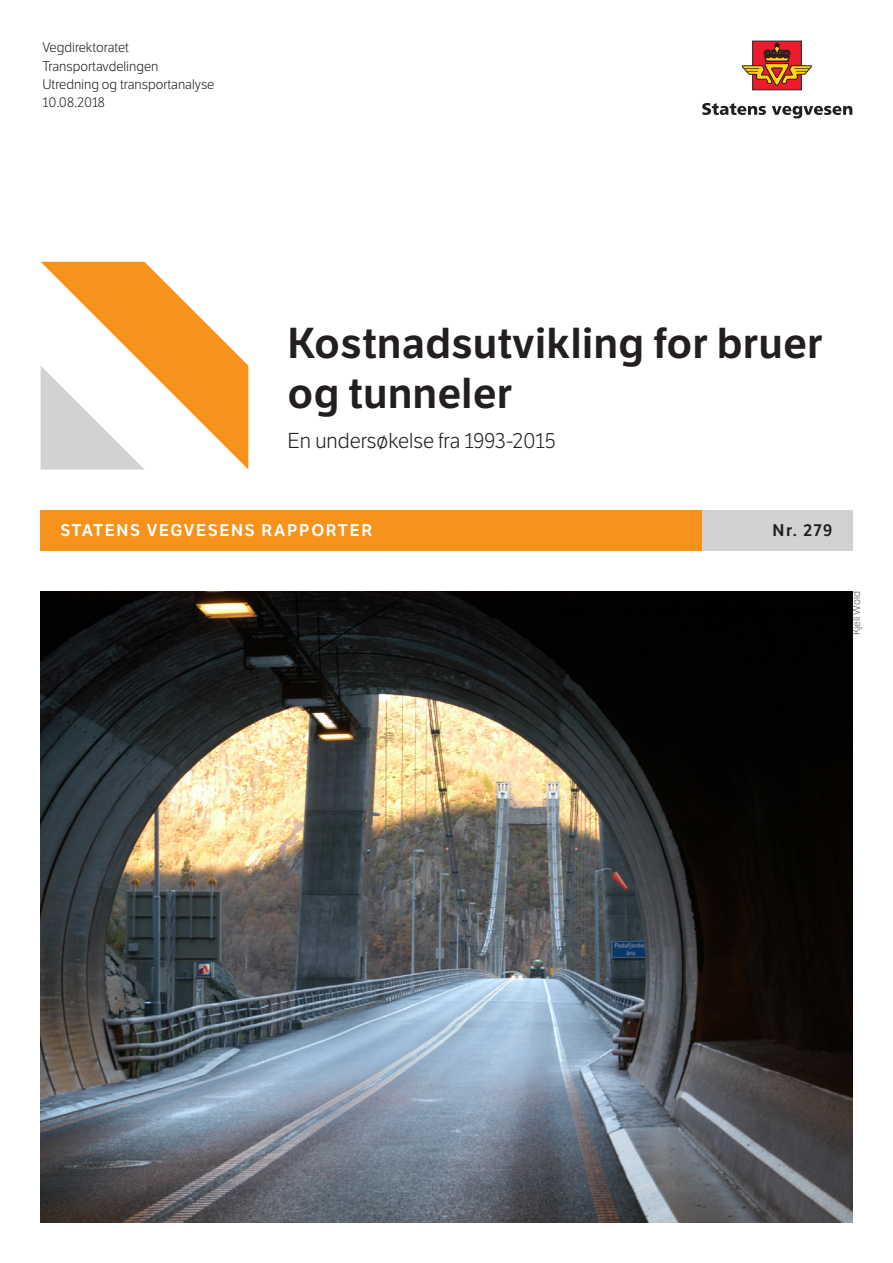
<style>
.page{position:relative;width:893px;height:1263px;background:#fff}
.page>*{position:absolute;margin:0;border:0;box-sizing:border-box;transform-origin:0 0}
.t1{font:600 42px/50.4px "LFT Etica";color:#231f20}
.t2{font:300 21px "LFT Etica";color:#231f20}
.t3{font:600 16.5px "LFT Etica";letter-spacing:.1em;color:#fff}
.t4{font:600 16.5px "LFT Etica";color:#231f20}
.t5{font:300 13.5px/18.5px "LFT Etica";color:#231f20}
.t6{font:300 10.5px "LFT Etica";color:#57585a}
</style>
<div class="page">
<div style="left:41px;top:510px;width:667px;height:41px;background:#f7931d"></div>
<div style="left:702px;top:510px;width:150px;height:41px;background:#d1d2d4"></div>
<svg style="left:41px;top:262px;width:207px;height:207px"></svg>
<img style="left:41px;top:591px;width:811px;height:631px">
<svg style="left:702px;top:103px;width:64px;height:12px"></svg>
<svg style="left:772px;top:106px;width:80px;height:12px"></svg>
<div style="left:752px;top:41px;width:50px;height:49px;background:#ee1b2c"></div>
<svg style="left:741px;top:42px;width:71px;height:45px"></svg>
<p class="t5" style="left:42px;top:39px;width:173px">Vegdirektoratet<br>Transportavdelingen<br>Utredning og transportanalyse<br>10.08.2018</p>
<h1 class="t1" style="left:287px;top:318px;width:537px">Kostnadsutvikling for bruer og tunneler</h1>
<h2 class="t2" style="left:287px;top:429px;width:270px">En undersøkelse fra 1993-2015</h2>
<p class="t3" style="left:61px;top:521px;width:313px">STATENS VEGVESENS RAPPORTER</p>
<p class="t4" style="left:773px;top:521px;width:61px">Nr. 279</p>
<p class="t6" style="left:850px;top:635px;width:46px;rotate:-90deg">Kjell Wold</p>
</div>
